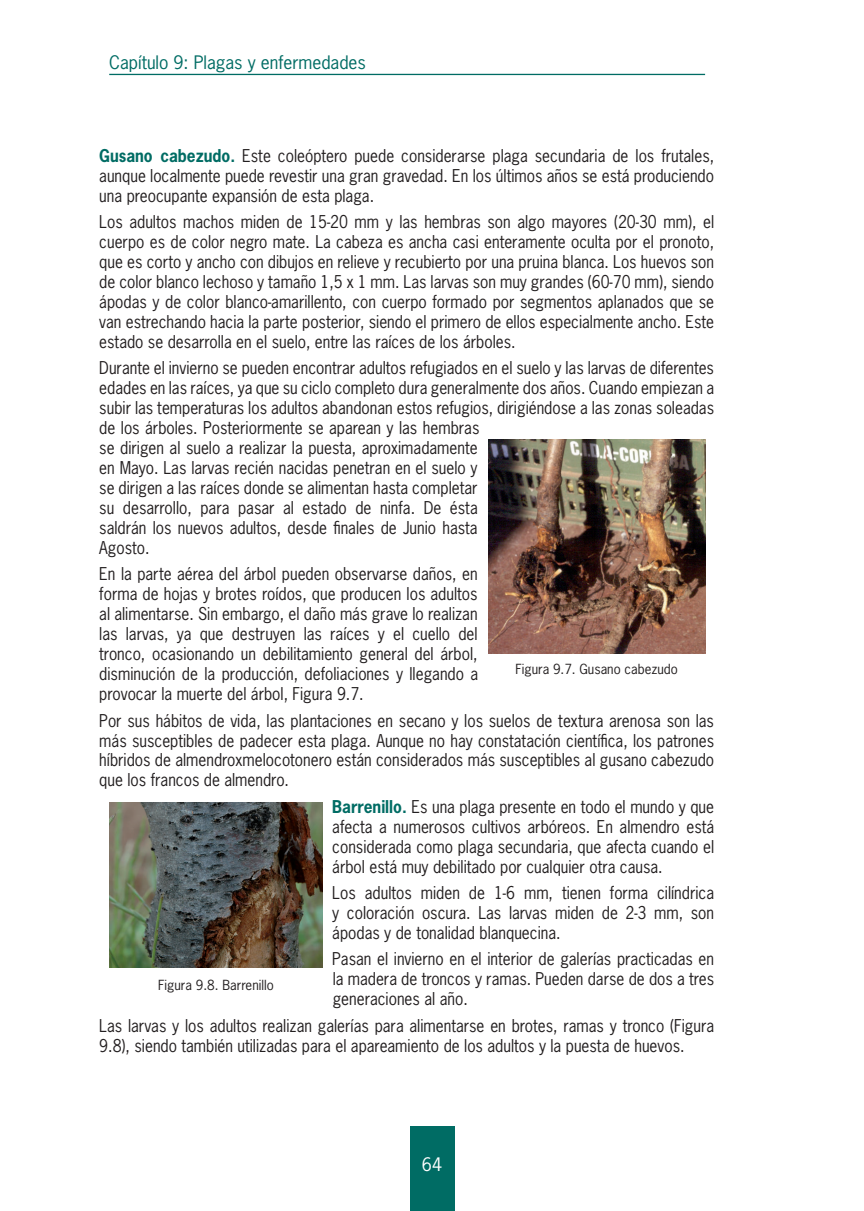
<style>
.page{position:relative;width:864px;height:1211px;background:#fff}
.page>*{position:absolute;margin:0;border:0;box-sizing:border-box;transform-origin:0 0}
.t1{font:17.5px "News Gothic Std";color:#006c64}
.t2{font:17.5px "News Gothic Std";color:#fff}
.t3{font:16.62px/19.9px "News Gothic Std";color:#231f20;text-align:justify;scale:.93 1}
.t4{font:13.12px "News Gothic Std";color:#231f20}
.s1{font-weight:700;color:#006c64}
</style>
<div class="page">
<div style="left:409px;top:1126px;width:45px;height:84px;background:#006c64"></div>
<hr style="left:109px;top:74px;width:595px;height:1px;background:#006c64">
<img style="left:488px;top:439px;width:216px;height:214px">
<img style="left:109px;top:802px;width:213px;height:165px">
<p class="t1" style="left:109px;top:51px;width:258px">Capítulo 9: Plagas y enfermedades</p>
<p class="t3" style="left:99px;top:145px;width:662px"><span class="s1">Gusano cabezudo.</span> Este coleóptero puede considerarse plaga secundaria de los frutales, aunque localmente puede revestir una gran gravedad. En los últimos años se está produciendo una preocupante expansión de esta plaga.</p>
<p class="t3" style="left:99px;top:212px;width:662px">Los adultos machos miden de 15-20 mm y las hembras son algo mayores (20-30 mm), el cuerpo es de color negro mate. La cabeza es ancha casi enteramente oculta por el pronoto, que es corto y ancho con dibujos en relieve y recubierto por una pruina blanca. Los huevos son de color blanco lechoso y tamaño 1,5 x 1 mm. Las larvas son muy grandes (60-70 mm), siendo ápodas y de color blanco-amarillento, con cuerpo formado por segmentos aplanados que se van estrechando hacia la parte posterior, siendo el primero de ellos especialmente ancho. Este estado se desarrolla en el suelo, entre las raíces de los árboles.</p>
<p class="t3" style="left:99px;top:358px;width:662px;text-align:left">Durante el invierno se pueden encontrar adultos refugiados en el suelo y las larvas de diferentes edades en las raíces, ya que su ciclo completo dura generalmente dos años. Cuando empiezan a subir las temperaturas los adultos abandonan estos refugios, dirigiéndose a las zonas soleadas de los árboles. Posteriormente se aparean y las hembras<br>se dirigen al suelo a realizar la puesta, aproximadamente<br>en Mayo. Las larvas recién nacidas penetran en el suelo y<br>se dirigen a las raíces donde se alimentan hasta completar<br>su desarrollo, para pasar al estado de ninfa. De ésta<br>saldrán los nuevos adultos, desde finales de Junio hasta<br>Agosto.</p>
<p class="t3" style="left:99px;top:564px;width:409px">En la parte aérea del árbol pueden observarse daños, en forma de hojas y brotes roídos, que producen los adultos al alimentarse. Sin embargo, el daño más grave lo realizan las larvas, ya que destruyen las raíces y el cuello del tronco, ocasionando un debilitamiento general del árbol, disminución de la producción, defoliaciones y llegando a provocar la muerte del árbol, Figura 9.7.</p>
<p class="t3" style="left:99px;top:710px;width:662px">Por sus hábitos de vida, las plantaciones en secano y los suelos de textura arenosa son las más susceptibles de padecer esta plaga. Aunque no hay constatación científica, los patrones híbridos de almendroxmelocotonero están considerados más susceptibles al gusano cabezudo que los francos de almendro.</p>
<p class="t3" style="left:332px;top:796px;width:412px"><span class="s1">Barrenillo.</span> Es una plaga presente en todo el mundo y que afecta a numerosos cultivos arbóreos. En almendro está considerada como plaga secundaria, que afecta cuando el árbol está muy debilitado por cualquier otra causa.</p>
<p class="t3" style="left:332px;top:882px;width:412px">Los adultos miden de 1-6 mm, tienen forma cilíndrica y coloración oscura. Las larvas miden de 2-3 mm, son ápodas y de tonalidad blanquecina.</p>
<p class="t3" style="left:332px;top:949px;width:412px">Pasan el invierno en el interior de galerías practicadas en la madera de troncos y ramas. Pueden darse de dos a tres generaciones al año.</p>
<p class="t3" style="left:99px;top:1015px;width:662px">Las larvas y los adultos realizan galerías para alimentarse en brotes, ramas y tronco (Figura<br>9.8), siendo también utilizadas para el apareamiento de los adultos y la puesta de huevos.</p>
<p class="t4" style="left:515px;top:660px;width:164px">Figura 9.7. Gusano cabezudo</p>
<p class="t4" style="left:158px;top:977px;width:117px">Figura 9.8. Barrenillo</p>
<p class="t2" style="left:421px;top:1152px;width:22px">64</p>
</div>
